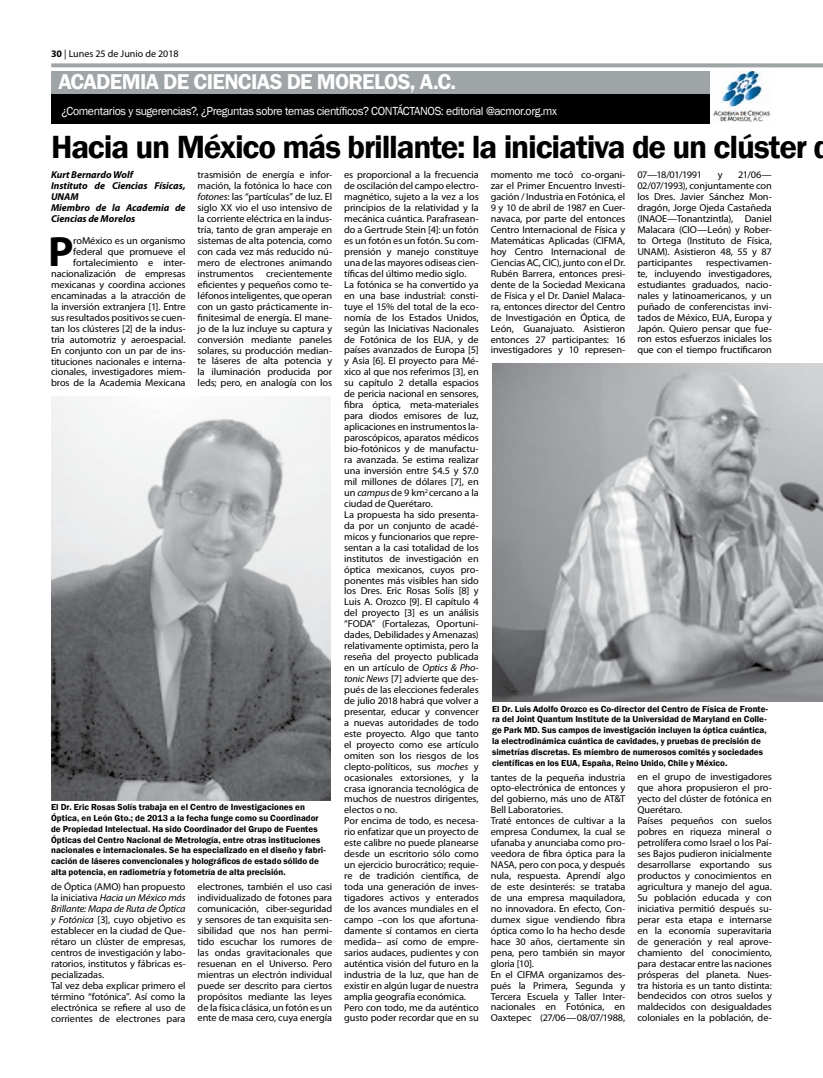
<style>
.page{position:relative;width:823px;height:1078px;background:#fff}
.page>*{position:absolute;margin:0;border:0;box-sizing:border-box;transform-origin:0 0}
.t1{font:700 42.5px "Myriad Pro";color:#000}
.t2{font:600 33px "Franklin Gothic";letter-spacing:-.035em;color:#000}
.t3{font:600 22px "Franklin Gothic";letter-spacing:-.035em;color:#fff}
.t4{font:12px "Franklin Gothic";letter-spacing:-.035em;color:#fff}
.t5{font:10px/10.9px "Myriad Pro";letter-spacing:-.01em;color:#000;text-align:justify}
.t6{font:italic 700 10px/10.9px "Myriad Pro";letter-spacing:-.005em;color:#000}
.t7{font:10px "Myriad Pro";letter-spacing:-.05em;color:#000}
.t8{font:600 9px/10.8px "Franklin Gothic";color:#000}
.s1{font-weight:700}
.s2{font-style:italic}
</style>
<div class="page">
<svg style="left:51px;top:63px;width:771px;height:4px;background:#a8acae"></svg>
<div style="left:51px;top:71px;width:720px;height:23px;background:#9fa4a6"></div>
<div style="left:51px;top:94px;width:720px;height:30px;background:#000"></div>
<img style="left:710px;top:71px;width:61px;height:53px">
<img style="left:51px;top:396px;width:280px;height:404px">
<img style="left:492px;top:363px;width:330px;height:338px">
<p class="t5" style="left:51px;top:48px;width:129px"><span class="s1">30</span> | Lunes 25 de Junio de 2018</p>
<h3 class="t3" style="left:58px;top:68px;width:399px">ACADEMIA DE CIENCIAS DE MORELOS, A.C.</h3>
<p class="t4" style="left:61px;top:103px;width:497px">¿Comentarios y sugerencias?, ¿Preguntas sobre temas científicos? CONTÁCTANOS: editorial @acmor.org.mx</p>
<h2 class="t2" style="left:51px;top:126px;width:781px">Hacia un México más brillante: la iniciativa de un clúster d</h2>
<p class="t6" style="left:51px;top:169px;width:136px">Kurt Bernardo Wolf<br>Instituto de Ciencias Físicas,<br>UNAM<br>Miembro de la Academia de<br>Ciencias de Morelos</p>
<h1 class="t1" style="left:48px;top:224px;width:27px">P</h1>
<p class="t5" style="left:51px;top:235px;width:136px;text-align:right">roMéxico es un organismo federal que promueve el fortalecimiento e inter&shy;nacionalización de empresas mexicanas y coordina acciones encaminadas a la atracción de la inversión extranjera [1]. Entre sus resultados positivos se cuen&shy;tan los clústeres [2] de la indus&shy;tria automotriz y aeroespacial.<br>En conjunto con un par de ins&shy;tituciones nacionales e interna&shy;cionales, investigadores miem&shy;bros de la Academia Mexicana</p>
<p class="t5" style="left:197px;top:169px;width:136px">trasmisión de energía e infor&shy;mación, la fotónica lo hace con <span class="s2">fotones</span>: las “partículas” de luz. El siglo XX vio el uso intensivo de la corriente eléctrica en la indus&shy;tria, tanto de gran amperaje en sistemas de alta potencia, como con cada vez más reducido nú&shy;mero de electrones animando instrumentos crecientemente eficientes y pequeños como te&shy;léfonos inteligentes, que operan con un gasto prácticamente in&shy;finitesimal de energía. El mane&shy;jo de la luz incluye su captura y conversión mediante paneles solares, su producción median&shy;te láseres de alta potencia y la iluminación producida por leds; pero, en analogía con los</p>
<p class="t8" style="left:51px;top:801px;width:276px">El Dr. Eric Rosas Solís trabaja en el Centro de Investigaciones en Óptica, en León Gto.; de 2013 a la fecha funge como su Coordinador de Propiedad Intelectual. Ha sido Coordinador del Grupo de Fuentes Ópticas del Centro Nacional de Metrología, entre otras instituciones nacionales e internacionales. Se ha especializado en el diseño y fabri&shy;cación de láseres convencionales y holográficos de estado sólido de alta potencia, en radiometría y fotometría de alta precisión.</p>
<p class="t5" style="left:51px;top:880px;width:136px;text-align:left">de Óptica (AMO) han propuesto la iniciativa <span class="s2">Hacia un México más<br>Brillante: Mapa de Ruta de Óptica y Fotónica</span> [3], cuyo objetivo es establecer en la ciudad de Que&shy;rétaro un clúster de empresas, centros de investigación y labo&shy;ratorios, institutos y fábricas es&shy;pecializadas.<br>Tal vez deba explicar primero el término “fotónica”. Así como la electrónica se refiere al uso de corrientes de electrones para</p>
<p class="t5" style="left:197px;top:880px;width:136px">electrones, también el uso casi individualizado de fotones para comunicación, ciber-seguridad y sensores de tan exquisita sen&shy;sibilidad que nos han permi&shy;tido escuchar los rumores de las ondas gravitacionales que resuenan en el Universo. Pero mientras un electrón individual puede ser descrito para ciertos propósitos mediante las leyes de la física clásica, un fotón es un ente de masa cero, cuya energía</p>
<p class="t5" style="left:344px;top:169px;width:136px;text-align:left">es proporcional a la frecuencia de oscilación del campo electro&shy;magnético, sujeto a la vez a los principios de la relatividad y la mecánica cuántica. Parafrasean&shy;do a Gertrude Stein [4]: un fotón es un fotón es un fotón. Su com&shy;prensión y manejo constituye una de las mayores odiseas cien&shy;tíficas del último medio siglo.<br>La fotónica se ha convertido ya en una base industrial: consti&shy;tuye el 15% del total de la eco&shy;nomía de los Estados Unidos, según las Iniciativas Nacionales de Fotónica de los EUA, y de países avanzados de Europa [5] y Asia [6]. El proyecto para Mé&shy;xico al que nos referimos [3], en su capítulo 2 detalla espacios de pericia nacional en sensores, fibra óptica, meta-materiales para diodos emisores de luz, aplicaciones en instrumentos la&shy;paroscópicos, aparatos médicos bio-fotónicos y de manufactu&shy;ra avanzada. Se estima realizar una inversión entre $4.5 y $7.0 mil millones de dólares [7], en un <span class="s2">campus</span> de 9 km<sup>2</sup> cercano a la ciudad de Querétaro.<br>La propuesta ha sido presenta&shy;da por un conjunto de acadé&shy;micos y funcionarios que repre&shy;sentan a la casi totalidad de los institutos de investigación en óptica mexicanos, cuyos pro&shy;ponentes más visibles han sido los Dres. Eric Rosas Solís [8] y<br>Luis A. Orozco [9]. El capítulo 4 del proyecto [3] es un análisis “FODA” (Fortalezas, Oportuni&shy;dades, Debilidades y Amenazas) relativamente optimista, pero la reseña del proyecto publicada en un artículo de <span class="s2">Optics &amp; Pho&shy;tonic News</span> [7] advierte que des&shy;pués de las elecciones federales de julio 2018 habrá que volver a presentar, educar y convencer a nuevas autoridades de todo este proyecto. Algo que tanto el proyecto como ese artículo omiten son los riesgos de los clepto-políticos, sus <span class="s2">moches</span> y ocasionales extorsiones, y la crasa ignorancia tecnológica de muchos de nuestros dirigentes, electos o no.<br>Por encima de todo, es necesa&shy;rio enfatizar que un proyecto de este calibre no puede planearse desde un escritorio sólo como un ejercicio burocrático; requie&shy;re de tradición científica, de toda una generación de inves&shy;tigadores activos y enterados de los avances mundiales en el campo –con los que afortuna&shy;damente sí contamos en cierta medida– así como de empre&shy;sarios audaces, pudientes y con auténtica visión del futuro en la industria de la luz, que han de existir en algún lugar de nuestra amplia geografía económica.<br>Pero con todo, me da auténtico gusto poder recordar que en su</p>
<p class="t5" style="left:490px;top:169px;width:136px">momento me tocó co-organi&shy;zar el Primer Encuentro Investi&shy;gación / Industria en Fotónica, el 9 y 10 de abril de 1987 en Cuer&shy;navaca, por parte del entonces Centro Internacional de Física y Matemáticas Aplicadas (CIFMA, hoy Centro Internacional de Ciencias AC, CIC), junto con el Dr.<br>Rubén Barrera, entonces presi&shy;dente de la Sociedad Mexicana de Física y el Dr. Daniel Malaca&shy;ra, entonces director del Centro de Investigación en Óptica, de León, Guanajuato. Asistieron entonces 27 participantes: 16 investigadores y 10 represen-</p>
<p class="t5" style="left:637px;top:169px;width:136px;text-indent:101px">21/06— 02/07/1993), conjuntamente con los Dres. Javier Sánchez Mon&shy;dragón, Jorge Ojeda Castañeda (INAOE—Tonantzintla), Daniel Malacara (CIO—León) y Rober&shy;to Ortega (Instituto de Física, UNAM). Asistieron 48, 55 y 87 participantes</p>
<p class="t7" style="left:637px;top:169px;width:66px">07—18/01/1991</p>
<p class="t5" style="left:717px;top:169px;width:6px">y</p>
<p class="t5" style="left:637px;top:257px;width:136px;text-indent:69px">respectivamen&shy;te, incluyendo investigadores, estudiantes graduados, nacio&shy;nales y latinoamericanos, y un puñado de conferencistas invi&shy;tados de México, EUA, Europa y Japón. Quiero pensar que fue&shy;ron estos esfuerzos iniciales los que con el tiempo fructificaron</p>
<p class="t8" style="left:492px;top:703px;width:277px">El Dr. Luis Adolfo Orozco es Co-director del Centro de Física de Fronte&shy;ra del Joint Quantum Institute de la Universidad de Maryland en Colle&shy;ge Park MD. Sus campos de investigación incluyen la óptica cuántica, la electrodinámica cuántica de cavidades, y pruebas de precisión de simetrías discretas. Es miembro de numerosos comités y sociedades científicas en los EUA, España, Reino Unido, Chile y México.</p>
<p class="t5" style="left:637px;top:771px;width:136px;text-align:left">en el grupo de investigadores que ahora propusieron el pro&shy;yecto del clúster de fotónica en<br>Querétaro.<br>Países pequeños con suelos pobres en riqueza mineral o petrolífera como Israel o los Paí&shy;ses Bajos pudieron inicialmente desarrollarse exportando sus productos y conocimientos en agricultura y manejo del agua.<br>Su población educada y con iniciativa permitió después su&shy;perar esta etapa e internarse en la economía superavitaria de generación y real aprove&shy;chamiento del conocimiento, para destacar entre las naciones prósperas del planeta. Nues&shy;tra historia es un tanto distinta: bendecidos con otros suelos y maldecidos con desigualdades coloniales en la población, de-</p>
<p class="t5" style="left:490px;top:771px;width:136px;text-align:left">tantes de la pequeña industria opto-electrónica de entonces y del gobierno, más uno de AT&amp;T<br>Bell Laboratories.<br>Traté entonces de cultivar a la empresa Condumex, la cual se ufanaba y anunciaba como pro&shy;veedora de fibra óptica para la<br>NASA, pero con poca, y después nula, respuesta. Aprendí algo de este desinterés: se trataba de una empresa maquiladora, no innovadora. En efecto, Con&shy;dumex sigue vendiendo fibra óptica como lo ha hecho desde hace 30 años, ciertamente sin pena, pero también sin mayor gloria [10].<br>En el CIFMA organizamos des&shy;pués la Primera, Segunda y<br>Tercera Escuela y Taller Inter&shy;nacionales en Fotónica, en<br>Oaxtepec (27/06—08/07/1988,</p>
</div>
